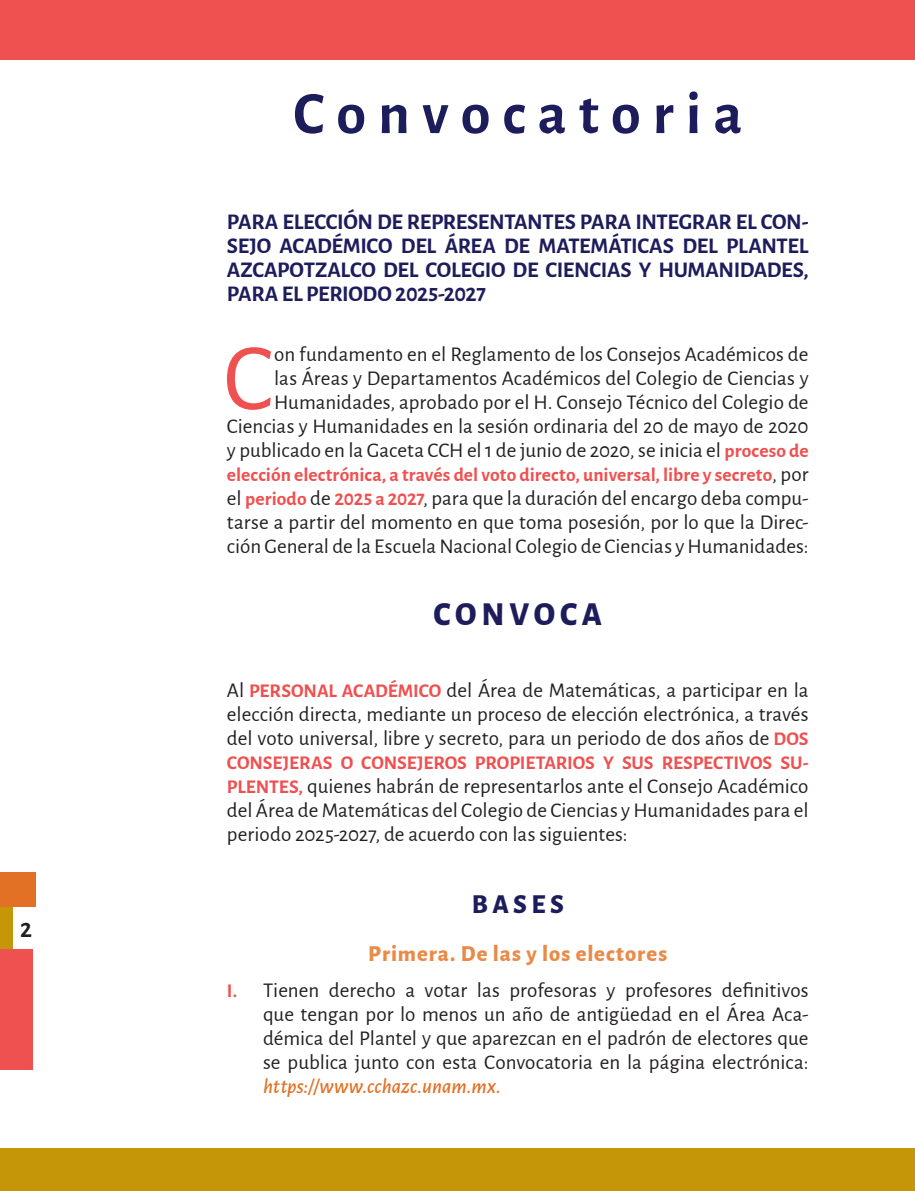
<style>
.page{position:relative;width:915px;height:1191px;background:#fff}
.page>*{position:absolute;margin:0;border:0;box-sizing:border-box;transform-origin:0 0}
.t1{font:95.85px "Alegreya Sans";color:#ef5050}
.t2{font:700 60px "Alegreya Sans";color:#1e1d5c}
.t3{font:800 33px "Alegreya Sans";color:#1e1d5c}
.t4{font:800 27px "Alegreya Sans";color:#1e1d5c}
.t5{font:700 24px "Alegreya Sans";color:#231f20}
.t6{font:700 22.5px/24px "Alegreya Sans";letter-spacing:-.015em;color:#1e1d5c;text-align:justify}
.t7{font:800 22.5px "Alegreya Sans";letter-spacing:.04em;color:#e98a48}
.t8{font:21px/24px "Alegreya Sans";color:#231f20;text-align:justify}
.t9{font:italic 500 21px "Alegreya Sans";color:#e37125}
.t10{font:700 19.5px "Alegreya Sans";color:#ef5050}
.s1{font-weight:700;font-size:19.5px;color:#ef5050}
.s2{font-weight:400;font-size:21px;color:#231f20}
</style>
<div class="page">
<div style="left:0;top:895px;width:13px;height:56px;background:#c49608"></div>
<div style="left:0;top:872px;width:35px;height:34px;background:#e37125"></div>
<div style="left:0;top:0;width:914px;height:60px;background:#ef5050"></div>
<div style="left:0;top:1147px;width:914px;height:44px;background:#c49608"></div>
<div style="left:0;top:949px;width:33px;height:120px;background:#ef5050"></div>
<p class="t5" style="left:20px;top:912px;width:13px">2</p>
<h2 class="t2" style="left:293px;top:69px;width:450px">C o n v o c a t o r i a</h2>
<p class="t6" style="left:227px;top:208px;width:583px">PARA ELECCIÓN DE REPRESENTANTES PARA INTEGRAR EL CON-SEJO ACADÉMICO DEL ÁREA DE MATEMÁTICAS DEL PLANTEL AZCAPOTZALCO DEL COLEGIO DE CIENCIAS Y HUMANIDADES, PARA EL PERIODO 2025‐2027</p>
<p class="t8" style="left:227px;top:341px;width:583px;text-align:right">on fundamento en el Reglamento de los Consejos Académicos de<br>las Áreas y Departamentos Académicos del Colegio de Ciencias y Humanidades, aprobado por el H. Consejo Técnico del Colegio de Ciencias y Humanidades en la sesión ordinaria del 20 de mayo de 2020 y publicado en la Gaceta CCH el 1 de junio de 2020, se inicia el <span class="s1">proceso de</span></p>
<p class="t10" style="left:227px;top:460px;width:583px">elección electrónica, a través del voto directo, universal, libre y secreto<span class="s2">, por</span></p>
<p class="t8" style="left:227px;top:485px;width:583px">el <span class="s1">periodo</span> de <span class="s1">2025 a 2027</span>, para que la duración del encargo deba compu&shy;tarse a partir del momento en que toma posesión, por lo que la Direc&shy;ción General de la Escuela Nacional Colegio de Ciencias y Humanidades:</p>
<h1 class="t1" style="left:223px;top:312px;width:51px">C</h1>
<h3 class="t3" style="left:433px;top:589px;width:170px">C O N V O C A</h3>
<p class="t8" style="left:227px;top:677px;width:583px">Al <span class="s1">PERSONAL ACADÉMICO</span> del Área de Matemáticas, a participar en la elección directa, mediante un proceso de elección electrónica, a través del voto universal, libre y secreto, para un periodo de dos años de <span class="s1">DOS</span></p>
<p class="t10" style="left:227px;top:748px;width:583px">CONSEJERAS O CONSEJEROS PROPIETARIOS Y SUS RESPECTIVOS SU-</p>
<p class="t8" style="left:227px;top:773px;width:583px"><span class="s1">PLENTES,</span> quienes habrán de representarlos ante el Consejo Académico del Área de Matemáticas del Colegio de Ciencias y Humanidades para el periodo 2025-2027, de acuerdo con las siguientes:</p>
<p class="t4" style="left:471px;top:884px;width:94px">B A S E S</p>
<p class="t7" style="left:368px;top:937px;width:300px">Primera. De las y los electores</p>
<p class="t8" style="left:263px;top:977px;width:547px;text-indent:-36px"><span class="s1">I.</span> Tienen derecho a votar las profesoras y profesores definitivos que tengan por lo menos un año de antigüedad en el Área Aca&shy;démica del Plantel y que aparezcan en el padrón de electores que se publica junto con esta Convocatoria en la página electrónica:</p>
<p class="t9" style="left:263px;top:1071px;width:239px">https://www.cchazc.unam.mx.</p>
</div>
